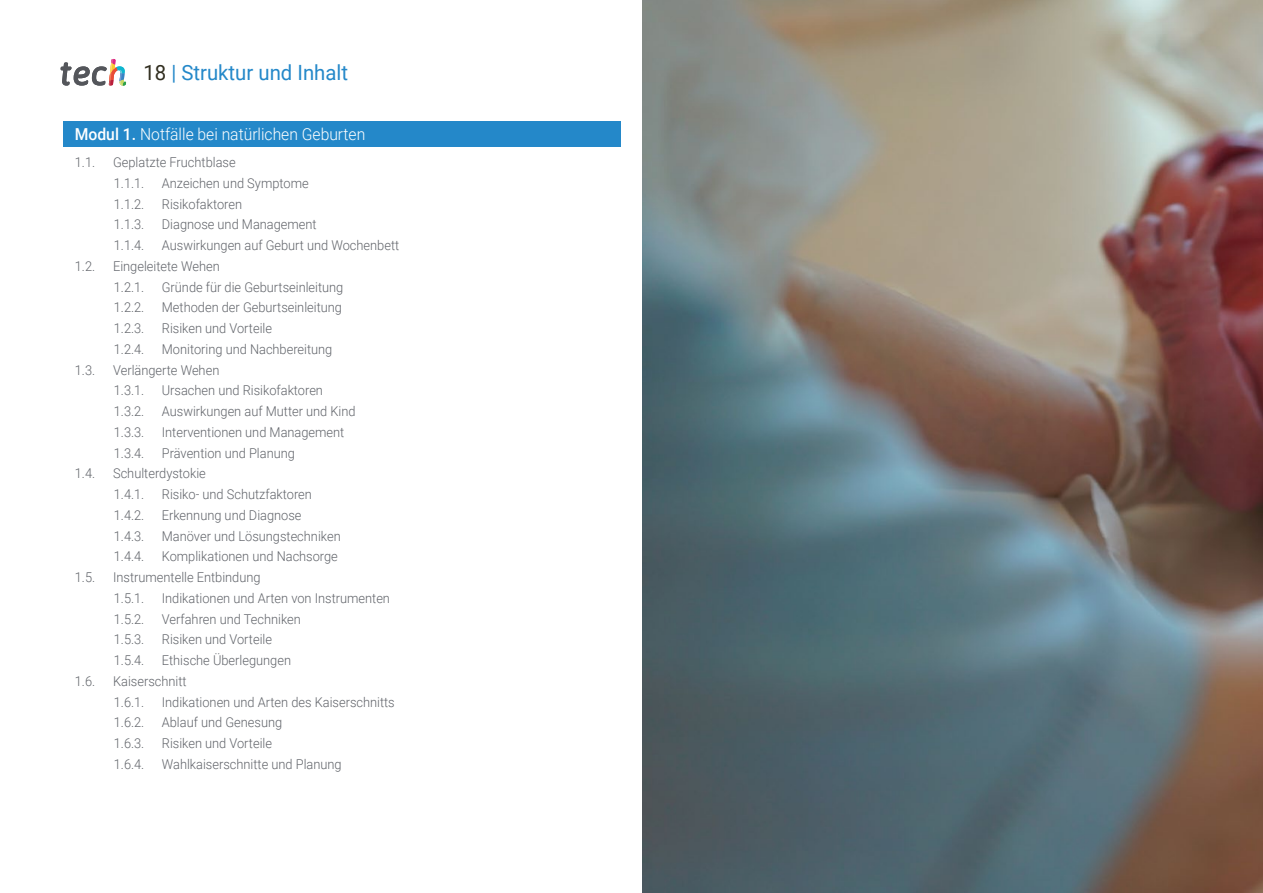
<style>
.page{position:relative;width:1263px;height:893px;background:#fff}
.page>*{position:absolute;margin:0;border:0;box-sizing:border-box;transform-origin:0 0}
.t1{font:21px "Roboto";color:#2488c9}
.t2{font:300 16.5px "Roboto";color:#fff;scale:.95 1}
.t3{font:300 13.5px/20.7px "Roboto";color:#61646a;scale:.95 1}
.s1{color:#312e20}
.s2{font-weight:500}
</style>
<div class="page">
<img style="left:642px;top:0;width:621px;height:893px">
<div style="left:64px;top:121px;width:557px;height:25px;background:#2488c9"></div>
<svg style="left:61px;top:59px;width:65px;height:27px"></svg>
<h1 class="t1" style="left:144px;top:57px;width:206px"><span class="s1">18</span> | Struktur und Inhalt</h1>
<p class="t2" style="left:75px;top:123px;width:307px"><span class="s2">Modul 1.</span> Notfälle bei natürlichen Geburten</p>
<p class="t3" style="left:75px;top:151px;width:23px">1.1.</p>
<p class="t3" style="left:113px;top:151px;width:131px">Geplatzte Fruchtblase<br>1.1.1.</p>
<p class="t3" style="left:162px;top:172px;width:156px">Anzeichen und Symptome</p>
<p class="t3" style="left:114px;top:193px;width:34px">1.1.2.</p>
<p class="t3" style="left:162px;top:193px;width:86px">Risikofaktoren</p>
<p class="t3" style="left:114px;top:214px;width:34px">1.1.3.</p>
<p class="t3" style="left:162px;top:214px;width:164px">Diagnose und Management</p>
<p class="t3" style="left:114px;top:234px;width:34px">1.1.4.</p>
<p class="t3" style="left:162px;top:234px;width:251px">Auswirkungen auf Geburt und Wochenbett</p>
<p class="t3" style="left:75px;top:255px;width:23px">1.2.</p>
<p class="t3" style="left:113px;top:255px;width:114px">Eingeleitete Wehen<br>1.2.1.</p>
<p class="t3" style="left:162px;top:276px;width:193px">Gründe für die Geburtseinleitung</p>
<p class="t3" style="left:114px;top:297px;width:34px">1.2.2.</p>
<p class="t3" style="left:162px;top:297px;width:191px">Methoden der Geburtseinleitung</p>
<p class="t3" style="left:114px;top:317px;width:34px">1.2.3.</p>
<p class="t3" style="left:162px;top:317px;width:118px">Risiken und Vorteile</p>
<p class="t3" style="left:114px;top:338px;width:34px">1.2.4.</p>
<p class="t3" style="left:162px;top:338px;width:181px">Monitoring und Nachbereitung</p>
<p class="t3" style="left:75px;top:359px;width:23px">1.3.</p>
<p class="t3" style="left:113px;top:359px;width:113px">Verlängerte Wehen<br>1.3.1.</p>
<p class="t3" style="left:162px;top:380px;width:171px">Ursachen und Risikofaktoren</p>
<p class="t3" style="left:114px;top:400px;width:34px">1.3.2.</p>
<p class="t3" style="left:162px;top:400px;width:205px">Auswirkungen auf Mutter und Kind</p>
<p class="t3" style="left:114px;top:421px;width:34px">1.3.3.</p>
<p class="t3" style="left:162px;top:421px;width:194px">Interventionen und Management</p>
<p class="t3" style="left:114px;top:442px;width:34px">1.3.4.</p>
<p class="t3" style="left:162px;top:442px;width:142px">Prävention und Planung</p>
<p class="t3" style="left:75px;top:463px;width:23px">1.4.</p>
<p class="t3" style="left:113px;top:463px;width:99px">Schulterdystokie<br>1.4.1.</p>
<p class="t3" style="left:162px;top:483px;width:159px">Risiko- und Schutzfaktoren</p>
<p class="t3" style="left:114px;top:504px;width:34px">1.4.2.</p>
<p class="t3" style="left:162px;top:504px;width:149px">Erkennung und Diagnose</p>
<p class="t3" style="left:114px;top:525px;width:34px">1.4.3.</p>
<p class="t3" style="left:162px;top:525px;width:190px">Manöver und Lösungstechniken</p>
<p class="t3" style="left:114px;top:546px;width:34px">1.4.4.</p>
<p class="t3" style="left:162px;top:546px;width:187px">Komplikationen und Nachsorge</p>
<p class="t3" style="left:75px;top:566px;width:23px">1.5.</p>
<p class="t3" style="left:113px;top:566px;width:157px">Instrumentelle Entbindung<br>1.5.1.</p>
<p class="t3" style="left:162px;top:587px;width:242px">Indikationen und Arten von Instrumenten</p>
<p class="t3" style="left:114px;top:608px;width:34px">1.5.2.</p>
<p class="t3" style="left:162px;top:608px;width:148px">Verfahren und Techniken</p>
<p class="t3" style="left:114px;top:629px;width:34px">1.5.3.</p>
<p class="t3" style="left:162px;top:629px;width:118px">Risiken und Vorteile</p>
<p class="t3" style="left:114px;top:649px;width:34px">1.5.4.</p>
<p class="t3" style="left:162px;top:649px;width:137px">Ethische Überlegungen</p>
<p class="t3" style="left:75px;top:670px;width:23px">1.6.</p>
<p class="t3" style="left:113px;top:670px;width:79px">Kaiserschnitt<br>1.6.1.</p>
<p class="t3" style="left:162px;top:691px;width:247px">Indikationen und Arten des Kaiserschnitts</p>
<p class="t3" style="left:114px;top:712px;width:34px">1.6.2.</p>
<p class="t3" style="left:162px;top:712px;width:128px">Ablauf und Genesung</p>
<p class="t3" style="left:114px;top:732px;width:34px">1.6.3.</p>
<p class="t3" style="left:162px;top:732px;width:118px">Risiken und Vorteile</p>
<p class="t3" style="left:114px;top:753px;width:34px">1.6.4.</p>
<p class="t3" style="left:162px;top:753px;width:191px">Wahlkaiserschnitte und Planung</p>
</div>
